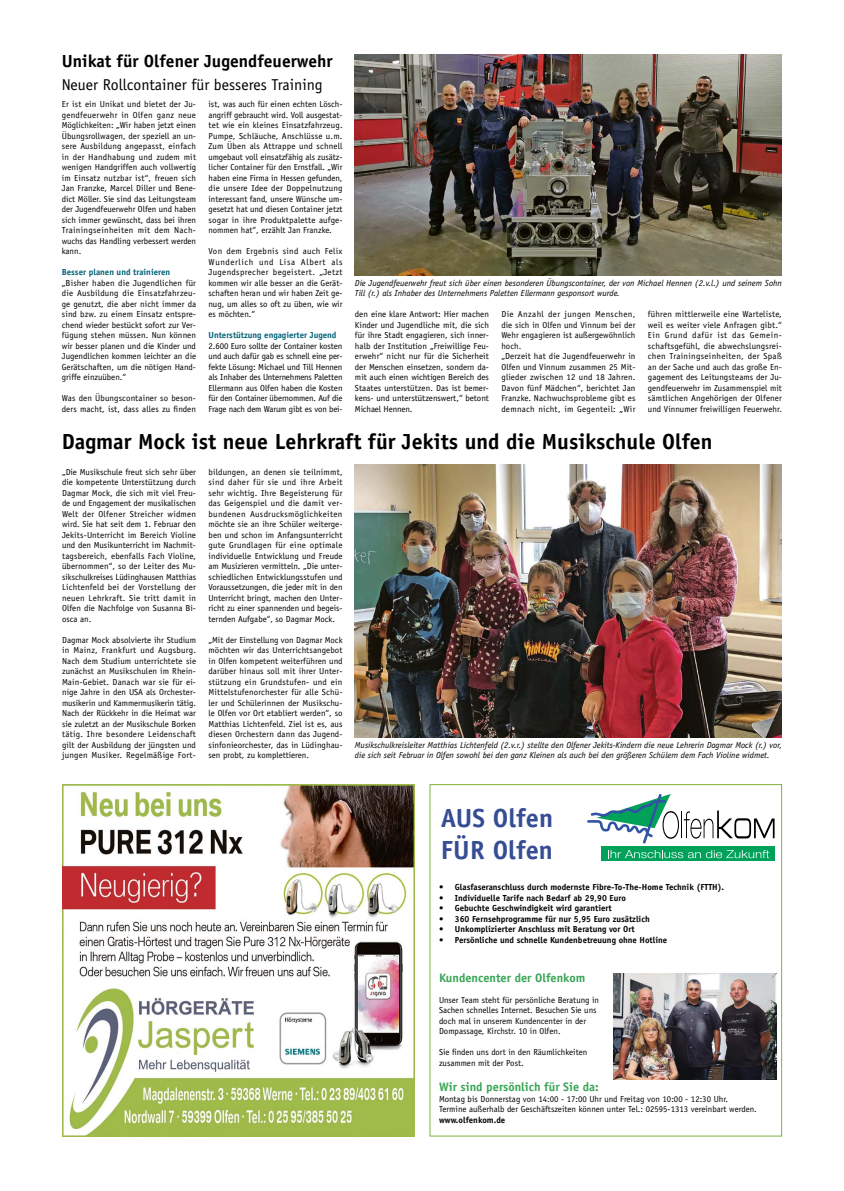
<style>
.page{position:relative;width:844px;height:1191px;background:#fff}
.page>*{position:absolute;margin:0;border:0;box-sizing:border-box;transform-origin:0 0}
.t1{font:700 26.25px/31.5px "Officina Sans Std";color:#364d95}
.t2{font:700 21.88px "Officina Sans Std";color:#000}
.t3{font:700 17.5px "Officina Sans Std";color:#000}
.t4{font:15.75px "Officina Sans Std";color:#000}
.t5{font:700 12.25px "Officina Sans Std";color:#38a555}
.t6{font:8.75px/10.5px "Officina Sans Std";color:#000;text-align:justify}
.t7{font:italic 8.75px/10.5px "Officina Sans Std";color:#000}
.t8{font:700 8.75px "Officina Sans Std";color:#000}
.t9{font:700 8.75px "Officina Sans Std";color:#006178}
</style>
<div class="page">
<img style="left:355px;top:55px;width:426px;height:220px">
<img style="left:355px;top:464px;width:426px;height:273px">
<img style="left:613px;top:973px;width:163px;height:106px">
<div style="left:601px;top:846px;width:173px;height:15px;background:#00a158"></div>
<svg style="left:608px;top:850px;width:161px;height:8px"></svg>
<svg style="left:587px;top:794px;width:187px;height:49px"></svg>
<img style="left:62px;top:784px;width:352px;height:352px">
<h3 class="t3" style="left:62px;top:50px;width:272px">Unikat für Olfener Jugendfeuerwehr</h3>
<h3 class="t4" style="left:62px;top:75px;width:262px">Neuer Rollcontainer für besseres Training</h3>
<p class="t6" style="left:62px;top:99px;width:136px">Er ist ein Unikat und bietet der Ju&shy;gendfeuerwehr in Olfen ganz neue Möglichkeiten: „Wir haben jetzt einen Übungsrollwagen, der speziell an un&shy;sere Ausbildung angepasst, einfach in der Handhabung und zudem mit wenigen Handgriffen auch vollwertig im Einsatz nutzbar ist“, freuen sich Jan Franzke, Marcel Diller und Bene&shy;dict Möller. Sie sind das Leitungsteam der Jugendfeuerwehr Olfen und haben sich immer gewünscht, dass bei ihren Trainingseinheiten mit dem Nach&shy;wuchs das Handling verbessert werden kann.</p>
<p class="t9" style="left:62px;top:267px;width:110px">Besser planen und trainieren</p>
<p class="t6" style="left:62px;top:277px;width:136px">„Bisher haben die Jugendlichen für die Ausbildung die Einsatzfahrzeu&shy;ge genutzt, die aber nicht immer da sind bzw. zu einem Einsatz entspre&shy;chend wieder bestückt sofort zur Ver&shy;fügung stehen müssen. Nun können wir besser planen und die Kinder und Jugendlichen kommen leichter an die Gerätschaften, um die nötigen Hand&shy;griffe einzuüben.“</p>
<p class="t6" style="left:62px;top:393px;width:136px">Was den Übungscontainer so beson&shy;ders macht, ist, dass alles zu finden</p>
<p class="t6" style="left:208px;top:99px;width:136px">ist, was auch für einen echten Lösch&shy;angriff gebraucht wird. Voll ausgestat&shy;tet wie ein kleines Einsatzfahrzeug.<br>Pumpe, Schläuche, Anschlüsse u.m.<br>Zum Üben als Attrappe und schnell umgebaut voll einsatzfähig als zusätz&shy;licher Container für den Ernstfall. „Wir haben eine Firma in Hessen gefunden, die unsere Idee der Doppelnutzung interessant fand, unsere Wünsche um&shy;gesetzt hat und diesen Container jetzt sogar in ihre Produktpalette aufge&shy;nommen hat“, erzählt Jan Franzke.</p>
<p class="t6" style="left:208px;top:246px;width:135px">Von dem Ergebnis sind auch Felix Wunderlich und Lisa Albert als Jugendsprecher begeistert. „Jetzt kommen wir alle besser an die Gerät&shy;schaften heran und wir haben Zeit ge&shy;nug, um alles so oft zu üben, wie wir es möchten.“</p>
<p class="t9" style="left:208px;top:330px;width:129px">Unterstützung engagierter Jugend</p>
<p class="t6" style="left:208px;top:340px;width:136px">2.600 Euro sollte der Container kosten und auch dafür gab es schnell eine per&shy;fekte Lösung: Michael und Till Hennen als Inhaber des Unternehmens Paletten Ellermann aus Olfen haben die Kosten für den Container übernommen. Auf die Frage nach dem Warum gibt es von bei-</p>
<p class="t7" style="left:355px;top:277px;width:428px">Die Jugendfeuerwehr freut sich über einen besonderen Übungscontainer, der von Michael Hennen (2.v.l.) und seinem Sohn<br>Till (r.) als Inhaber des Unternehmens Paletten Ellermann gesponsort wurde.</p>
<p class="t6" style="left:355px;top:309px;width:135px">den eine klare Antwort: Hier machen Kinder und Jugendliche mit, die sich für ihre Stadt engagieren, sich inner&shy;halb der Institution „Freiwillige Feu&shy;erwehr“ nicht nur für die Sicherheit der Menschen einsetzen, sondern da&shy;mit auch einen wichtigen Bereich des Staates unterstützen. Das ist bemer&shy;kens- und unterstützenswert,“ betont Michael Hennen.</p>
<p class="t6" style="left:501px;top:309px;width:135px;text-align:left">Die Anzahl der jungen Menschen, die sich in Olfen und Vinnum bei der<br>Wehr engagieren ist außergewöhnlich hoch.<br>„Derzeit hat die Jugendfeuerwehr in<br>Olfen und Vinnum zusammen 25 Mit&shy;glieder zwischen 12 und 18 Jahren.<br>Davon fünf Mädchen“, berichtet Jan<br>Franzke. Nachwuchsprobleme gibt es demnach nicht, im Gegenteil: „Wir</p>
<p class="t6" style="left:647px;top:309px;width:135px">führen mittlerweile eine Warteliste, weil es weiter viele Anfragen gibt.“ Ein Grund dafür ist das Gemein&shy;schaftsgefühl, die abwechslungsrei&shy;chen Trainingseinheiten, der Spaß an der Sache und auch das große En&shy;gagement des Leitungsteams der Ju&shy;gendfeuerwehr im Zusammenspiel mit sämtlichen Angehörigen der Olfener und Vinnumer freiwilligen Feuerwehr.</p>
<h2 class="t2" style="left:62px;top:427px;width:652px">Dagmar Mock ist neue Lehrkraft für Jekits und die Musikschule Olfen</h2>
<p class="t6" style="left:62px;top:466px;width:136px">„Die Musikschule freut sich sehr über die kompetente Unterstützung durch Dagmar Mock, die sich mit viel Freu&shy;de und Engagement der musikalischen Welt der Olfener Streicher widmen wird. Sie hat seit dem 1. Februar den Jekits-Unterricht im Bereich Violine und den Musikunterricht im Nachmit&shy;tagsbereich, ebenfalls Fach Violine, übernommen“, so der Leiter des Mu&shy;sikschulkreises Lüdinghausen Matthias Lichtenfeld bei der Vorstellung der neuen Lehrkraft. Sie tritt damit in Olfen die Nachfolge von Susanna Bi&shy;osca an.</p>
<p class="t6" style="left:62px;top:634px;width:135px">Dagmar Mock absolvierte ihr Studium in Mainz, Frankfurt und Augsburg.<br>Nach dem Studium unterrichtete sie zunächst an Musikschulen im Rhein-Main-Gebiet. Danach war sie für ei&shy;nige Jahre in den USA als Orchester&shy;musikerin und Kammermusikerin tätig.<br>Nach der Rückkehr in die Heimat war sie zuletzt an der Musikschule Borken tätig. Ihre besondere Leidenschaft gilt der Ausbildung der jüngsten und jungen Musiker. Regelmäßige Fort-</p>
<p class="t6" style="left:208px;top:466px;width:136px">bildungen, an denen sie teilnimmt, sind daher für sie und ihre Arbeit sehr wichtig. Ihre Begeisterung für das Geigenspiel und die damit ver&shy;bundenen Ausdrucksmöglichkeiten möchte sie an ihre Schüler weiterge&shy;ben und schon im Anfangsunterricht gute Grundlagen für eine optimale individuelle Entwicklung und Freude am Musizieren vermitteln. „Die unter&shy;schiedlichen Entwicklungsstufen und Voraussetzungen, die jeder mit in den Unterricht bringt, machen den Unter&shy;richt zu einer spannenden und begeis&shy;ternden Aufgabe“, so Dagmar Mock.</p>
<p class="t6" style="left:208px;top:634px;width:136px">„Mit der Einstellung von Dagmar Mock möchten wir das Unterrichtsangebot in Olfen kompetent weiterführen und darüber hinaus soll mit ihrer Unter&shy;stützung ein Grundstufen- und ein Mittelstufenorchester für alle Schü&shy;ler und Schülerinnen der Musikschu&shy;le Olfen vor Ort etabliert werden“, so Matthias Lichtenfeld. Ziel ist es, aus diesen Orchestern dann das Jugend&shy;sinfonieorchester, das in Lüdinghau&shy;sen probt, zu komplettieren.</p>
<p class="t7" style="left:355px;top:739px;width:428px">Musikschulkreisleiter Matthias Lichtenfeld (2.v.r.) stellte den Olfener Jekits-Kindern die neue Lehrerin Dagmar Mock (r.) vor, die sich seit Februar in Olfen sowohl bei den ganz Kleinen als auch bei den größeren Schülern dem Fach Violine widmet.</p>
<h1 class="t1" style="left:440px;top:802px;width:114px">AUS Olfen<br>FÜR Olfen</h1>
<p class="t8" style="left:439px;top:881px;width:286px">• Glasfaseranschluss durch modernste Fibre-To-The-Home Technik (FTTH).</p>
<p class="t8" style="left:439px;top:892px;width:188px">• Individuelle Tarife nach Bedarf ab 29,90 Euro</p>
<p class="t8" style="left:439px;top:902px;width:174px">• Gebuchte Geschwindigkeit wird garantiert</p>
<p class="t8" style="left:439px;top:913px;width:212px">• 360 Fernsehprogramme für nur 5,95 Euro zusätzlich</p>
<p class="t8" style="left:439px;top:923px;width:197px">• Unkomplizierter Anschluss mit Beratung vor Ort</p>
<p class="t8" style="left:439px;top:934px;width:230px">• Persönliche und schnelle Kundenbetreuung ohne Hotline</p>
<h3 class="t5" style="left:439px;top:970px;width:148px">Kundencenter der Olfenkom</h3>
<p class="t6" style="left:439px;top:994px;width:161px;text-align:left">Unser Team steht für persönliche Beratung in Sachen schnelles Internet. Besuchen Sie uns doch mal in unserem Kundencenter in der Dompassage, Kirchstr. 10 in Olfen.</p>
<p class="t6" style="left:439px;top:1047px;width:150px">Sie finden uns dort in den Räumlichkeiten zusammen mit der Post.</p>
<h3 class="t5" style="left:439px;top:1079px;width:161px">Wir sind persönlich für Sie da:</h3>
<p class="t6" style="left:439px;top:1093px;width:319px">Montag bis Donnerstag von 14:00 - 17:00 Uhr und Freitag von 10:00 - 12:30 Uhr.<br>Termine außerhalb der Geschäftszeiten können unter Tel.: 02595-1313 vereinbart werden.</p>
<p class="t8" style="left:439px;top:1114px;width:68px">www.olfenkom.de</p>
</div>
